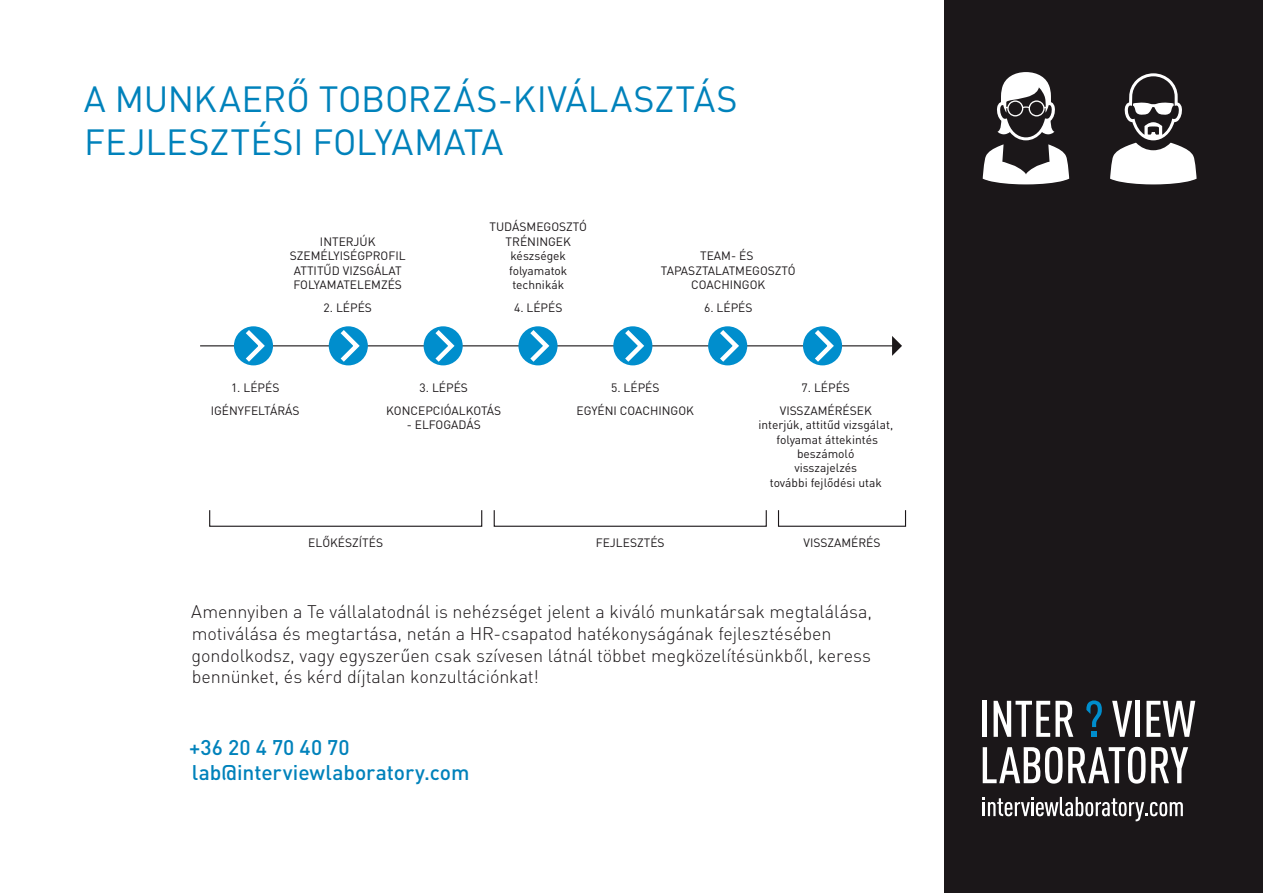
<style>
.page{position:relative;width:1263px;height:893px;background:#fff}
.page>*{position:absolute;margin:0;border:0;box-sizing:border-box;transform-origin:0 0}
.t1{font:36px/43.2px "DIN Reg";color:#0082bb}
.t2{font:21px/25.2px "DIN Medium";color:#0082bb}
.t3{font:18px/21.6px "DIN Light";letter-spacing:-.005em;color:#1b1719}
.t4{font:12px/14.4px "DIN Reg";color:#1b1719;text-align:center}
</style>
<div class="page">
<hr style="left:200px;top:345px;width:699px;height:1px;background:#1b1719">
<div style="left:234px;top:326px;width:39px;height:39px;background:#008ecd;border-radius:50%"></div>
<svg style="left:241px;top:326px;width:27px;height:40px"></svg>
<div style="left:329px;top:326px;width:39px;height:39px;background:#008ecd;border-radius:50%"></div>
<svg style="left:336px;top:326px;width:27px;height:40px"></svg>
<div style="left:424px;top:326px;width:39px;height:39px;background:#008ecd;border-radius:50%"></div>
<svg style="left:431px;top:326px;width:27px;height:40px"></svg>
<div style="left:518px;top:326px;width:39px;height:39px;background:#008ecd;border-radius:50%"></div>
<svg style="left:525px;top:326px;width:27px;height:40px"></svg>
<div style="left:613px;top:326px;width:39px;height:39px;background:#008ecd;border-radius:50%"></div>
<svg style="left:620px;top:326px;width:27px;height:40px"></svg>
<div style="left:708px;top:326px;width:39px;height:39px;background:#008ecd;border-radius:50%"></div>
<svg style="left:715px;top:326px;width:27px;height:40px"></svg>
<div style="left:803px;top:326px;width:39px;height:39px;background:#008ecd;border-radius:50%"></div>
<svg style="left:810px;top:326px;width:27px;height:40px"></svg>
<svg style="left:892px;top:336px;width:10px;height:20px"></svg>
<div style="left:209px;top:510px;width:273px;height:17px;border:1px solid #1b1719"></div>
<div style="left:494px;top:510px;width:273px;height:17px;border:1px solid #1b1719"></div>
<div style="left:778px;top:510px;width:128px;height:17px;border:1px solid #1b1719"></div>
<div style="left:944px;top:0;width:319px;height:893px;background:#1b1719"></div>
<svg style="left:983px;top:797px;width:200px;height:24px"></svg>
<hr style="left:983px;top:701px;width:4px;height:36px;background:#fff">
<svg style="left:993px;top:701px;width:80px;height:36px"></svg>
<svg style="left:1112px;top:701px;width:20px;height:36px"></svg>
<hr style="left:1136px;top:701px;width:4px;height:36px;background:#fff">
<svg style="left:1146px;top:701px;width:49px;height:36px"></svg>
<svg style="left:983px;top:747px;width:79px;height:37px"></svg>
<svg style="left:1068px;top:747px;width:77px;height:37px"></svg>
<svg style="left:1151px;top:747px;width:37px;height:36px"></svg>
<svg style="left:1086px;top:700px;width:16px;height:37px"></svg>
<svg style="left:1110px;top:73px;width:86px;height:111px"></svg>
<svg style="left:983px;top:72px;width:86px;height:112px"></svg>
<h1 class="t1" style="left:84px;top:77px;width:655px">A MUNKAERŐ TOBORZÁS-KIVÁLASZTÁS<br>FEJLESZTÉSI FOLYAMATA</h1>
<p class="t4" style="left:290px;top:234px;width:117px">INTERJÚK<br>SZEMÉLYISÉGPROFIL<br>ATTITŰD VIZSGÁLAT<br>FOLYAMATELEMZÉS</p>
<p class="t4" style="left:323px;top:300px;width:50px">2. LÉPÉS</p>
<p class="t4" style="left:489px;top:220px;width:99px">TUDÁSMEGOSZTÓ<br>TRÉNINGEK készségek folyamatok technikák</p>
<p class="t4" style="left:514px;top:300px;width:50px">4. LÉPÉS</p>
<p class="t4" style="left:661px;top:248px;width:136px">TEAM- ÉS<br>TAPASZTALATMEGOSZTÓ<br>COACHINGOK</p>
<p class="t4" style="left:704px;top:300px;width:50px">6. LÉPÉS</p>
<p class="t4" style="left:211px;top:376px;width:90px;line-height:22.5px">1. LÉPÉS<br>IGÉNYFELTÁRÁS</p>
<p class="t4" style="left:386px;top:376px;width:117px;line-height:22.5px">3. LÉPÉS<br>KONCEPCIÓALKOTÁS</p>
<p class="t4" style="left:407px;top:417px;width:76px">- ELFOGADÁS</p>
<p class="t4" style="left:576px;top:376px;width:119px;line-height:22.5px">5. LÉPÉS<br>EGYÉNI COACHINGOK</p>
<p class="t4" style="left:780px;top:376px;width:93px;line-height:22.5px">7. LÉPÉS<br>VISSZAMÉRÉSEK</p>
<p class="t4" style="left:758px;top:417px;width:136px">interjúk, attitűd vizsgálat, folyamat áttekintés beszámoló<br>visszajelzés<br>további fejlődési utak</p>
<p class="t4" style="left:308px;top:536px;width:76px">ELŐKÉSZÍTÉS</p>
<p class="t4" style="left:596px;top:536px;width:70px">FEJLESZTÉS</p>
<p class="t4" style="left:803px;top:536px;width:78px">VISSZAMÉRÉS</p>
<p class="t3" style="left:191px;top:601px;width:682px">Amennyiben a Te vállalatodnál is nehézséget jelent a kiváló munkatársak megtalálása, motiválása és megtartása, netán a HR-csapatod hatékonyságának fejlesztésében gondolkodsz, vagy egyszerűen csak szívesen látnál többet megközelítésünkből, keress bennünket, és kérd díjtalan konzultációnkat!</p>
<h2 class="t2" style="left:189px;top:734px;width:282px">+36 20 4 70 40 70 lab@interviewlaboratory.com</h2>
</div>
